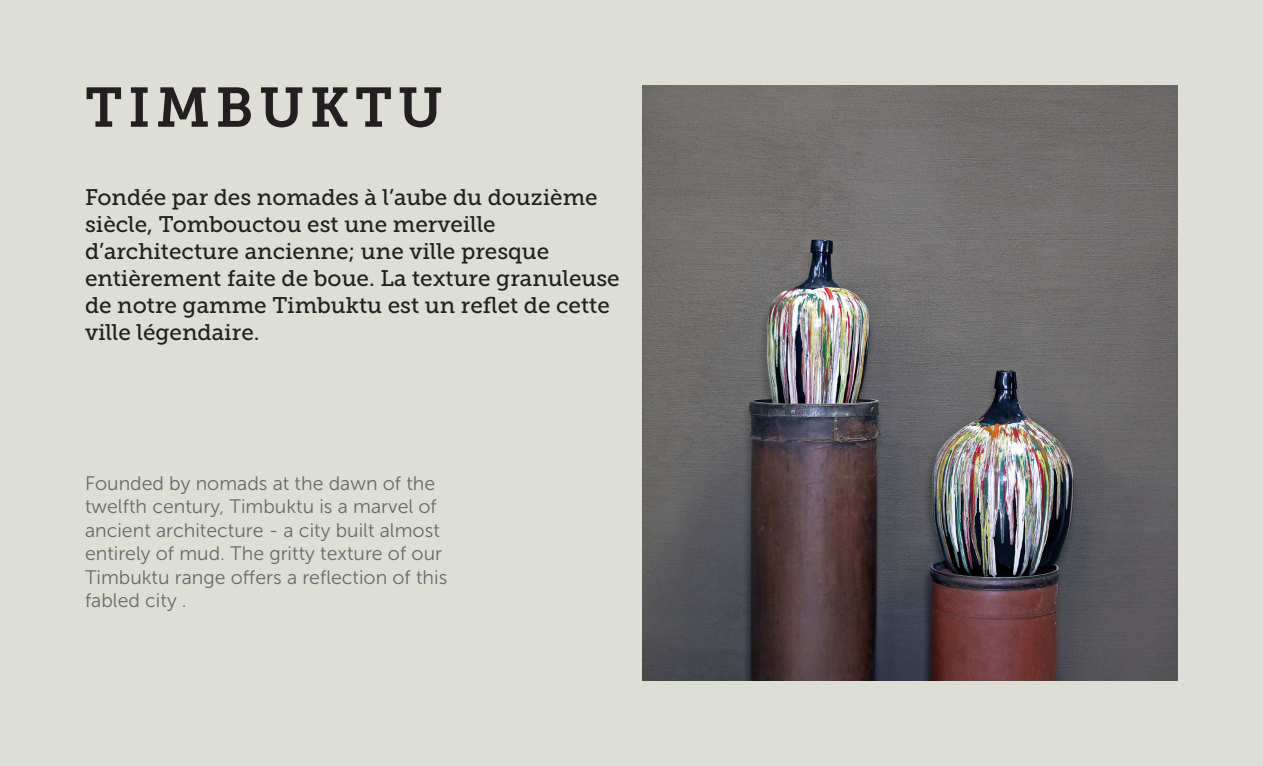
<style>
.page{position:relative;width:1263px;height:766px;background:#fff}
.page>*{position:absolute;margin:0;border:0;box-sizing:border-box;transform-origin:0 0}
._1-TITLE{font:55.5px "Museo Slab 700";letter-spacing:.1em;color:#231f20}
._3-CHAPO_FR{font:22.5px/27px "Museo Slab 500";color:#231f20}
._4-_CHAPO_ENG{font:19.5px/23.4px "Museo Sans 300";color:#69696c}
</style>
<div class="page">
<div style="left:0;top:0;width:1263px;height:765px;background:#dddfd7"></div>
<img style="left:642px;top:85px;width:536px;height:595px">
<p class="_1-TITLE" style="left:85px;top:76px;width:359px">TIMBUKTU</p>
<p class="_3-CHAPO_FR" style="left:85px;top:184px;width:536px">Fondée par des nomades à l’aube du douzième siècle, Tombouctou est une merveille d’architecture ancienne; une ville presque entièrement faite de boue. La texture granuleuse de notre gamme Timbuktu est un reflet de cette ville légendaire.</p>
<p class="_4-_CHAPO_ENG" style="left:85px;top:471px;width:364px">Founded by nomads at the dawn of the twelfth century, Timbuktu is a marvel of ancient architecture - a city built almost entirely of mud. The gritty texture of our Timbuktu range offers a reflection of this fabled city .</p>
</div>
